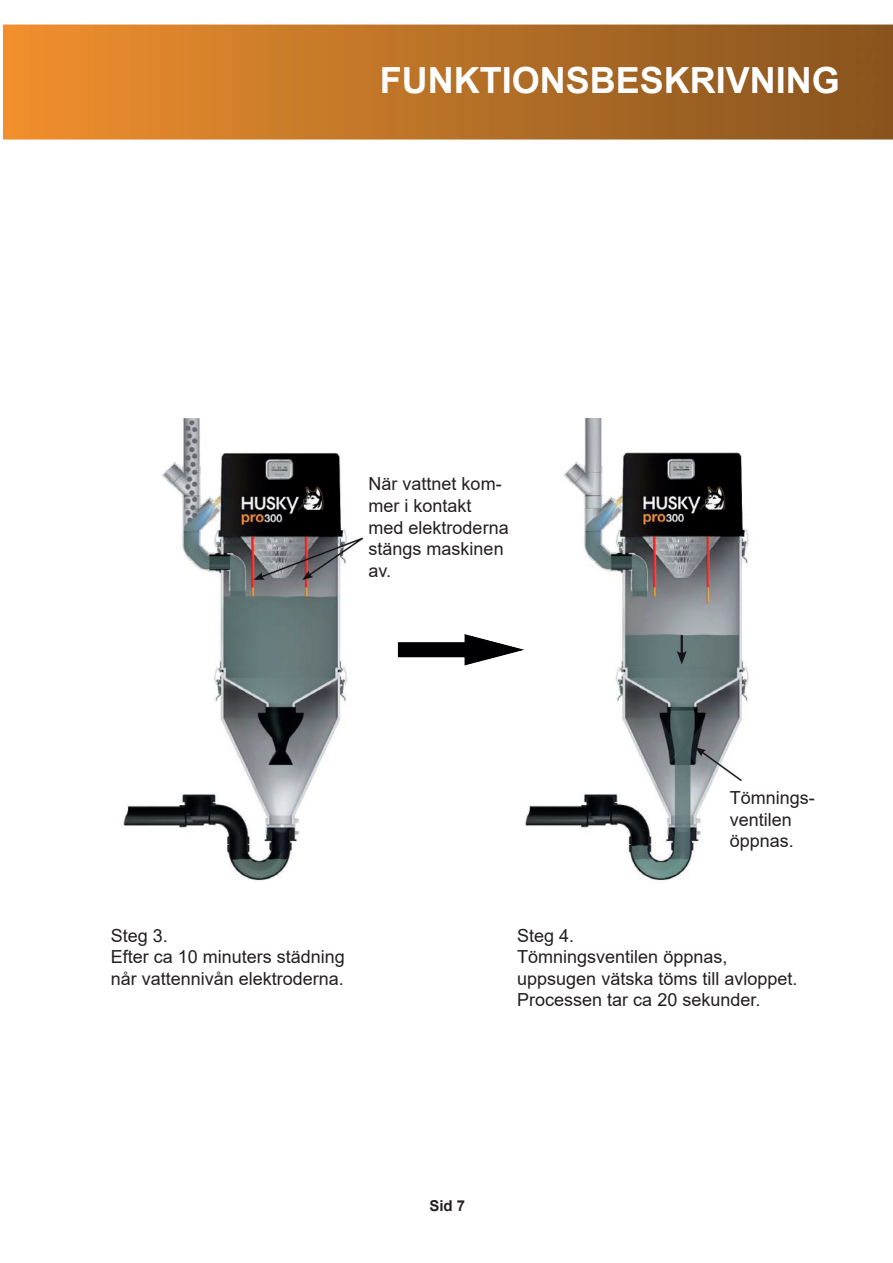
<style>
.page{position:relative;width:893px;height:1263px;background:#fff}
.page>*{position:absolute;margin:0;border:0;box-sizing:border-box;transform-origin:0 0}
.t1{font:700 36px "Arial";color:#fff}
.t2{font:18px/21.6px "Arial";color:#231f20}
.t3{font:700 15px "Arial";color:#231f20}
</style>
<div class="page">
<img style="left:3px;top:24px;width:890px;height:116px">
<img style="left:123px;top:418px;width:239px;height:463px">
<img style="left:525px;top:418px;width:224px;height:463px">
<img style="left:397px;top:622px;width:145px;height:58px">
<h1 class="t1" style="left:380px;top:54px;width:462px">FUNKTIONSBESKRIVNING</h1>
<p class="t2" style="left:369px;top:473px;width:142px">När vattnet kom&shy;mer i kontakt med elektroderna stängs maskinen av.</p>
<p class="t2" style="left:730px;top:787px;width:87px">Tömnings&shy;ventilen öppnas.</p>
<p class="t2" style="left:111px;top:924px;width:236px">Steg 3.<br>Efter ca 10 minuters städning når vattennivån elektroderna.</p>
<p class="t2" style="left:517px;top:924px;width:282px">Steg 4.<br>Tömningsventilen öppnas, uppsugen vätska töms till avloppet.<br>Processen tar ca 20 sekunder.</p>
<p class="t3" style="left:429px;top:1195px;width:37px">Sid 7</p>
</div>
